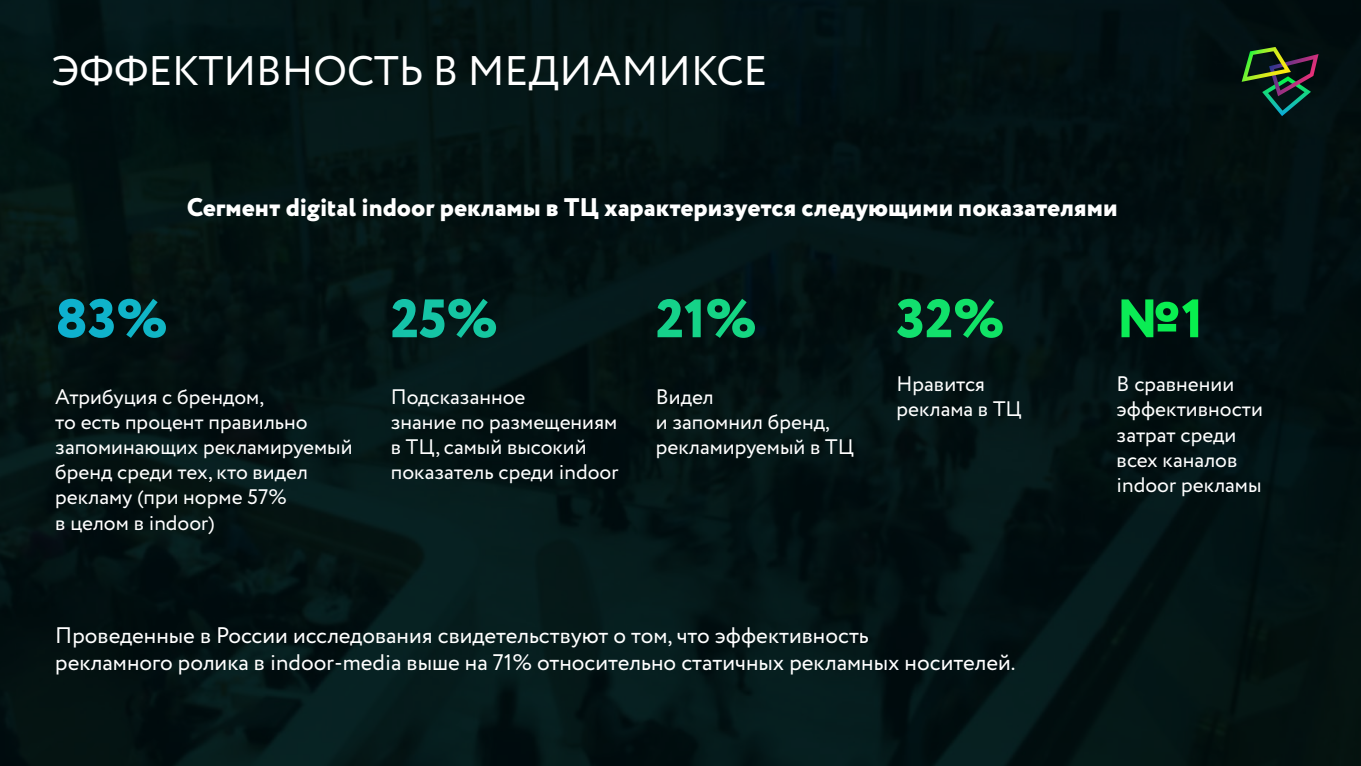
<style>
.page{position:relative;width:1361px;height:766px;background:#fff}
.page>*{position:absolute;margin:0;border:0;box-sizing:border-box;transform-origin:0 0}
.t1{font:41.4px "Circe";color:#fff}
.t2{font:800 25.5px "Circe";color:#fff}
.t3{font:22.5px/27px "Circe";color:#fff}
.t4{font:21px/25.2px "Circe";color:#fff}
</style>
<div class="page">
<div style="left:0;top:0;width:1361px;height:765px;background:#000f11"></div>
<img style="left:1241px;top:47px;width:77px;height:69px">
<svg style="left:392px;top:299px;width:104px;height:39px"></svg>
<svg style="left:58px;top:299px;width:108px;height:39px"></svg>
<svg style="left:657px;top:299px;width:44px;height:38px"></svg>
<svg style="left:707px;top:299px;width:48px;height:39px"></svg>
<svg style="left:897px;top:299px;width:105px;height:39px"></svg>
<svg style="left:1121px;top:299px;width:77px;height:38px"></svg>
<h1 class="t1" style="left:52px;top:43px;width:717px">ЭФФЕКТИВНОСТЬ В МЕДИАМИКСЕ</h1>
<p class="t2" style="left:187px;top:190px;width:932px">Сегмент digital indoor рекламы в ТЦ характеризуется следующими показателями</p>
<p class="t4" style="left:55px;top:384px;width:299px">Атрибуция с брендом,<br>то есть процент правильно запоминающих рекламируемый бренд среди тех, кто видел рекламу (при норме 57%<br>в целом в indoor)</p>
<p class="t4" style="left:391px;top:384px;width:229px">Подсказанное<br>знание по размещениям в ТЦ, самый высокий показатель среди indoor</p>
<p class="t4" style="left:656px;top:384px;width:200px">Видел<br>и запомнил бренд, рекламируемый в ТЦ</p>
<p class="t4" style="left:896px;top:372px;width:127px">Нравится реклама в ТЦ</p>
<p class="t4" style="left:1116px;top:372px;width:148px">В сравнении эффективности затрат среди всех каналов indoor рекламы</p>
<p class="t3" style="left:55px;top:622px;width:961px">Проведенные в России исследования свидетельствуют о том, что эффективность<br>рекламного ролика в indoor-media выше на 71% относительно статичных рекламных носителей.</p>
</div>
